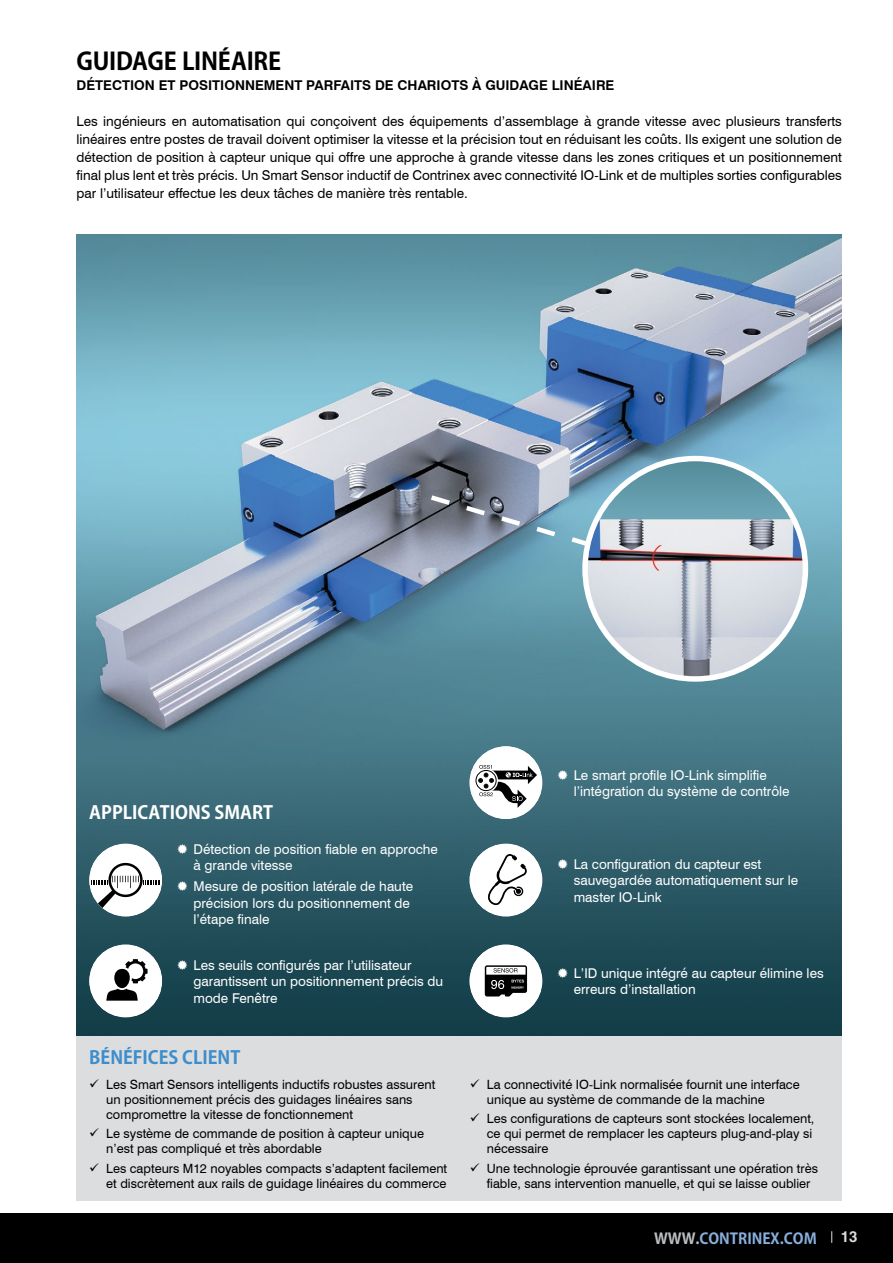
<style>
.page{position:relative;width:893px;height:1263px;background:#fff}
.page>*{position:absolute;margin:0;border:0;box-sizing:border-box;transform-origin:0 0}
.t1{font:700 24px "Koz Go Pro";letter-spacing:-.01em;color:#000}
.t2{font:700 18px "Koz Go Pro";color:#fff}
.t3{font:700 18px "Koz Go Pro";color:#3e8ecc}
.t4{font:700 15px "Koz Go Pro";color:#88afdd}
.t5{font:700 15px "Switzerland";color:#dcddde}
.t6{font:13.5px/18px "Swiss 721 BT";color:#000;text-align:justify}
.t7{font:13.5px/16.5px "Swiss 721 BT";color:#fff}
.t8{font:700 13.5px "Swiss 721 BT";color:#000}
.t9{font:12.75px/15px "Swiss 721 BT";color:#000}
.s1{color:#bcbec0}
</style>
<div class="page">
<div style="left:0;top:1213px;width:893px;height:50px;background:#000"></div>
<svg style="left:831px;top:1231px;width:1px;height:12px"></svg>
<img style="left:77px;top:234px;width:765px;height:803px">
<div style="left:77px;top:1037px;width:765px;height:164px;background:#dcddde"></div>
<svg style="left:426px;top:492px;width:159px;height:90px;background:#7896a9"></svg>
<div style="left:89px;top:844px;width:73px;height:72px;background:#fff;border-radius:50%"></div>
<svg style="left:91px;top:861px;width:69px;height:47px"></svg>
<div style="left:470px;top:844px;width:72px;height:72px;background:#fff;border-radius:50%"></div>
<svg style="left:488px;top:854px;width:39px;height:51px"></svg>
<div style="left:470px;top:746px;width:72px;height:73px;background:#fff;border-radius:50%"></div>
<svg style="left:473px;top:765px;width:64px;height:43px"></svg>
<div style="left:470px;top:944px;width:72px;height:73px;background:#fff;border-radius:50%"></div>
<svg style="left:485px;top:965px;width:42px;height:31px"></svg>
<div style="left:89px;top:944px;width:73px;height:73px;background:#fff;border-radius:50%"></div>
<svg style="left:106px;top:959px;width:42px;height:42px"></svg>
<div style="left:114px;top:969px;width:16px;height:19px;background:#000;border-radius:50%"></div>
<img style="left:585px;top:468px;width:220px;height:211px">
<div style="left:582px;top:456px;width:226px;height:226px;border:5px solid #fff;border-radius:50%"></div>
<svg style="left:178px;top:844px;width:9px;height:10px"></svg>
<svg style="left:178px;top:881px;width:9px;height:10px"></svg>
<svg style="left:558px;top:859px;width:10px;height:10px"></svg>
<svg style="left:558px;top:770px;width:10px;height:9px"></svg>
<svg style="left:558px;top:968px;width:10px;height:10px"></svg>
<svg style="left:178px;top:960px;width:9px;height:9px"></svg>
<h1 class="t1" style="left:77px;top:46px;width:206px">GUIDAGE LINÉAIRE</h1>
<p class="t8" style="left:77px;top:76px;width:539px">DÉTECTION ET POSITIONNEMENT PARFAITS DE CHARIOTS À GUIDAGE LINÉAIRE</p>
<p class="t6" style="left:77px;top:112px;width:767px">Les ingénieurs en automatisation qui conçoivent des équipements d’assemblage à grande vitesse avec plusieurs transferts linéaires entre postes de travail doivent optimiser la vitesse et la précision tout en réduisant les coûts. Ils exigent une solution de détection de position à capteur unique qui offre une approche à grande vitesse dans les zones critiques et un positionnement final plus lent et très précis. Un Smart Sensor inductif de Contrinex avec connectivité IO-Link et de multiples sorties configurables par l’utilisateur effectue les deux tâches de manière très rentable.</p>
<h2 class="t2" style="left:89px;top:801px;width:185px">APPLICATIONS SMART</h2>
<p class="t7" style="left:193px;top:840px;width:246px">Détection de position fiable en approche à grande vitesse</p>
<p class="t7" style="left:193px;top:878px;width:221px">Mesure de position latérale de haute précision lors du positionnement de l’étape finale</p>
<p class="t7" style="left:193px;top:956px;width:251px">Les seuils configurés par l’utilisateur garantissent un positionnement précis du mode Fenêtre</p>
<h2 class="t3" style="left:89px;top:1045px;width:153px">BÉNÉFICES CLIENT</h2>
<p class="t9" style="left:106px;top:1076px;width:330px">Les Smart Sensors intelligents inductifs robustes assurent un positionnement précis des guidages linéaires sans compromettre la vitesse de fonctionnement</p>
<p class="t9" style="left:106px;top:1126px;width:319px">Le système de commande de position à capteur unique n’est pas compliqué et très abordable</p>
<p class="t9" style="left:106px;top:1160px;width:342px">Les capteurs M12 noyables compacts s’adaptent facilement et discrètement aux rails de guidage linéaires du commerce</p>
<p class="t7" style="left:574px;top:766px;width:217px">Le smart profile IO-Link simplifie l’intégration du système de contrôle</p>
<p class="t7" style="left:574px;top:855px;width:226px">La configuration du capteur est sauvegardée automatiquement sur le master IO-Link</p>
<p class="t7" style="left:574px;top:964px;width:252px">L’ID unique intégré au capteur élimine les erreurs d’installation</p>
<p class="t9" style="left:487px;top:1076px;width:314px">La connectivité IO-Link normalisée fournit une interface unique au système de commande de la machine</p>
<p class="t9" style="left:487px;top:1111px;width:329px">Les configurations de capteurs sont stockées localement, ce qui permet de remplacer les capteurs plug-and-play si nécessaire</p>
<p class="t9" style="left:487px;top:1160px;width:333px">Une technologie éprouvée garantissant une opération très fiable, sans intervention manuelle, et qui se laisse oublier</p>
<p class="t4" style="left:654px;top:1228px;width:164px"><span class="s1">WWW.</span>CONTRINEX.COM</p>
<p class="t5" style="left:841px;top:1228px;width:18px">13</p>
</div>
